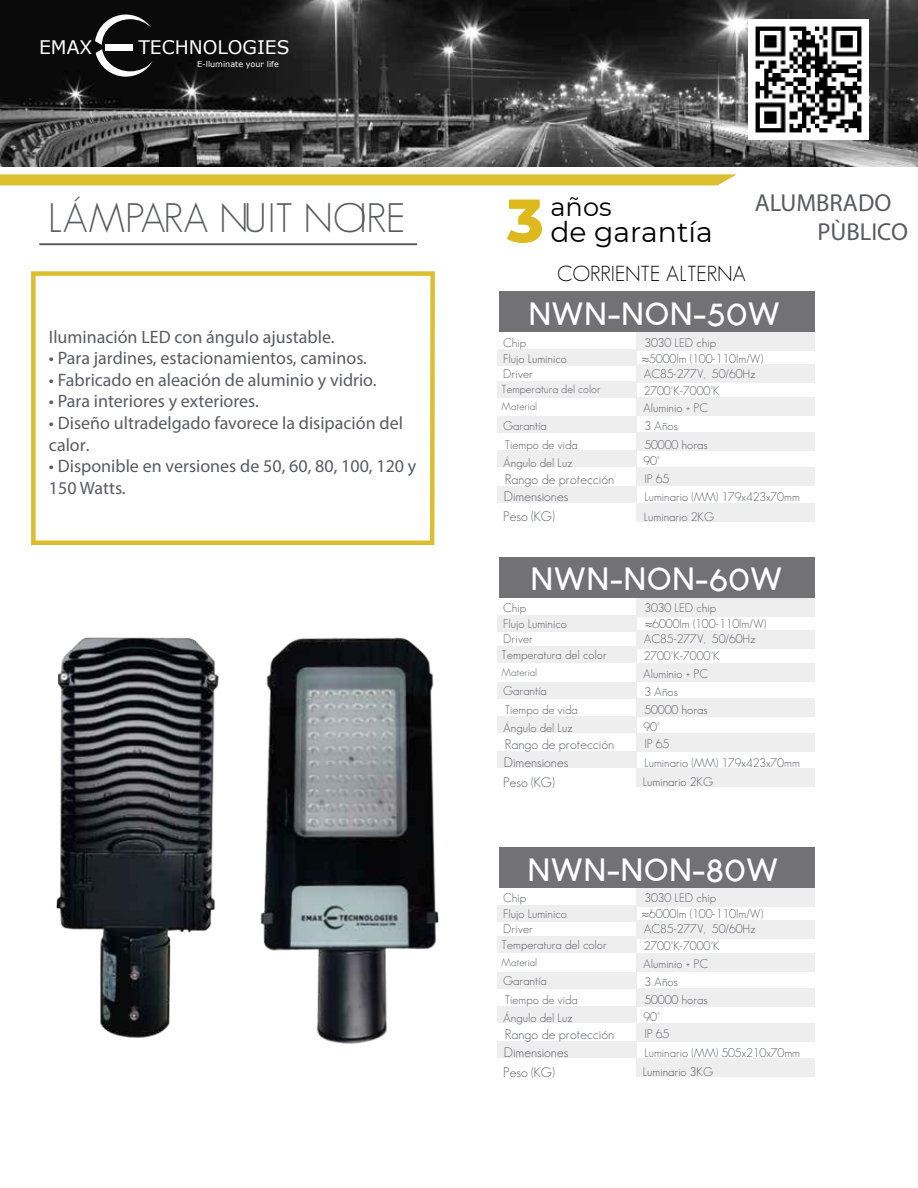
<style>
.page{position:relative;width:918px;height:1188px;background:#fff}
.page>*{position:absolute;margin:0;border:0;box-sizing:border-box;transform-origin:0 0}
.t1{font:800 60.9px "Montserrat";color:#deb91e}
.t2{font:300 40.35px "Geosans";letter-spacing:-.005em;color:#5a5b5f}
.t3{font:700 31.5px "Louis George Cafe";color:#fff}
.t4{font:28.2px "Montserrat";color:#000}
.t5{font:25.65px "Montserrat";color:#000}
.t6{font:24.6px "Myriad Pro";color:#5a5b5f}
.t7{font:300 21.3px "Geosans";color:#000}
.t8{font:18.75px "Verdana";color:#fff}
.t9{font:18px/21.6px "Myriad Pro";color:#5a5b5f}
.t10{font:300 13.5px "Geosans";color:#585a5e}
.t11{font:300 12.15px/15px "Geosans";color:#585a5e}
.t12{font:300 11.4px "Geosans";color:#585a5e}
.t13{font:300 10.5px "Geosans";color:#585a5e}
.t14{font:7.95px "Verdana";color:#fff}
.s1{font-family:"Myriad Pro";font-weight:400}
</style>
<div class="page">
<img style="left:0;top:0;width:918px;height:166px">
<svg style="left:95px;top:15px;width:58px;height:62px"></svg>
<div style="left:105px;top:44px;width:28px;height:7px;background:#fff"></div>
<svg style="left:0;top:174px;width:737px;height:11px;background:#dec138"></svg>
<hr style="left:39px;top:243px;width:378px;height:2px;background:#5a5b5f">
<svg style="left:31px;top:271px;width:404px;height:274px"></svg>
<img style="left:56px;top:637px;width:163px;height:401px">
<img style="left:260px;top:637px;width:179px;height:407px">
<div style="left:499px;top:291px;width:315px;height:43px;background:#727174"></div>
<div style="left:499px;top:557px;width:315px;height:42px;background:#727174"></div>
<div style="left:499px;top:847px;width:315px;height:42px;background:#727174"></div>
<div style="left:499px;top:888px;width:269px;height:21px;background:#fff"></div>
<div style="left:636px;top:888px;width:178px;height:18px;background:#efeeef"></div>
<div style="left:498px;top:905px;width:139px;height:16px;background:#efeeef"></div>
<div style="left:498px;top:937px;width:139px;height:16px;background:#efeeef"></div>
<div style="left:636px;top:920px;width:178px;height:18px;background:#efeeef"></div>
<div style="left:636px;top:953px;width:178px;height:18px;background:#efeeef"></div>
<div style="left:636px;top:988px;width:178px;height:18px;background:#efeeef"></div>
<div style="left:636px;top:1023px;width:178px;height:19px;background:#efeeef"></div>
<div style="left:498px;top:972px;width:139px;height:16px;background:#efeeef"></div>
<div style="left:498px;top:1006px;width:139px;height:17px;background:#efeeef"></div>
<div style="left:636px;top:1059px;width:178px;height:18px;background:#efeeef"></div>
<div style="left:498px;top:1042px;width:139px;height:16px;background:#efeeef"></div>
<div style="left:499px;top:598px;width:269px;height:21px;background:#fff"></div>
<div style="left:636px;top:598px;width:178px;height:19px;background:#efeeef"></div>
<div style="left:498px;top:615px;width:139px;height:16px;background:#efeeef"></div>
<div style="left:498px;top:647px;width:139px;height:16px;background:#efeeef"></div>
<div style="left:636px;top:630px;width:178px;height:18px;background:#efeeef"></div>
<div style="left:636px;top:663px;width:178px;height:18px;background:#efeeef"></div>
<div style="left:636px;top:698px;width:178px;height:18px;background:#efeeef"></div>
<div style="left:636px;top:733px;width:178px;height:19px;background:#efeeef"></div>
<div style="left:498px;top:682px;width:139px;height:16px;background:#efeeef"></div>
<div style="left:498px;top:716px;width:139px;height:17px;background:#efeeef"></div>
<div style="left:636px;top:769px;width:178px;height:18px;background:#efeeef"></div>
<div style="left:498px;top:752px;width:139px;height:16px;background:#efeeef"></div>
<div style="left:499px;top:333px;width:269px;height:20px;background:#fff"></div>
<div style="left:636px;top:333px;width:178px;height:18px;background:#efeeef"></div>
<div style="left:498px;top:350px;width:139px;height:16px;background:#efeeef"></div>
<div style="left:498px;top:381px;width:139px;height:16px;background:#efeeef"></div>
<div style="left:636px;top:365px;width:178px;height:18px;background:#efeeef"></div>
<div style="left:636px;top:397px;width:178px;height:19px;background:#efeeef"></div>
<div style="left:636px;top:433px;width:178px;height:18px;background:#efeeef"></div>
<div style="left:636px;top:468px;width:178px;height:18px;background:#efeeef"></div>
<div style="left:498px;top:416px;width:139px;height:17px;background:#efeeef"></div>
<div style="left:498px;top:451px;width:139px;height:16px;background:#efeeef"></div>
<div style="left:636px;top:503px;width:178px;height:18px;background:#efeeef"></div>
<div style="left:498px;top:486px;width:139px;height:16px;background:#efeeef"></div>
<img style="left:748px;top:20px;width:120px;height:120px">
<h3 class="t8" style="left:39px;top:35px;width:55px">EMAX</h3>
<h3 class="t8" style="left:138px;top:35px;width:153px">TECHNOLOGIES</h3>
<p class="t14" style="left:197px;top:59px;width:83px">E-lluminate your life</p>
<h2 class="t2" style="left:48px;top:196px;width:359px">LÁMPARA NUIT NOIRE</h2>
<h3 class="t9" style="left:49px;top:325px;width:287px">Iluminación LED con ángulo ajustable.</h3>
<h3 class="t9" style="left:49px;top:347px;width:320px">• Para jardines, estacionamientos, caminos.</h3>
<h3 class="t9" style="left:49px;top:369px;width:329px">• Fabricado en aleación de aluminio y vidrio.</h3>
<h3 class="t9" style="left:49px;top:390px;width:211px">• Para interiores y exteriores.</h3>
<h3 class="t9" style="left:49px;top:412px;width:355px">• Diseño ultradelgado favorece la disipación del calor.</h3>
<h3 class="t9" style="left:49px;top:455px;width:369px">• Disponible en versiones de 50, 60, 80, 100, 120 y<br>150 Watts.</h3>
<h1 class="t1" style="left:507px;top:176px;width:38px">3</h1>
<h3 class="t5" style="left:551px;top:189px;width:63px">años</h3>
<h3 class="t4" style="left:551px;top:213px;width:164px">de garantía</h3>
<h3 class="t7" style="left:557px;top:262px;width:190px">CORRIENTE ALTERNA</h3>
<h3 class="t6" style="left:755px;top:187px;width:138px">ALUMBRADO</h3>
<h3 class="t6" style="left:817px;top:217px;width:92px">PÙBLICO</h3>
<h3 class="t3" style="left:528px;top:294px;width:253px">NWN-NON-50W</h3>
<p class="t11" style="left:503px;top:335px;width:24px">Chip</p>
<p class="t11" style="left:644px;top:335px;width:73px">3030 LED chip</p>
<p class="t11" style="left:644px;top:366px;width:114px">AC85-277V, 50/60Hz</p>
<p class="t12" style="left:502px;top:383px;width:100px">Temperatura del color</p>
<p class="t11" style="left:644px;top:383px;width:77px">2700°K-7000°K</p>
<p class="t11" style="left:642px;top:351px;width:123px"><span class="s1">≈</span>5000lm (100-110lm/W)</p>
<p class="t11" style="left:503px;top:351px;width:65px">Flujo Luminico<br>Driver</p>
<p class="t13" style="left:502px;top:401px;width:37px">Material</p>
<p class="t11" style="left:643px;top:401px;width:67px">Aluminio + PC</p>
<p class="t11" style="left:503px;top:418px;width:45px">Garantía</p>
<p class="t11" style="left:644px;top:419px;width:35px">3 Años</p>
<p class="t11" style="left:505px;top:437px;width:75px">Tiempo de vida</p>
<p class="t11" style="left:644px;top:437px;width:65px">50000 horas</p>
<p class="t11" style="left:503px;top:455px;width:71px">Ángulo del Luz</p>
<p class="t11" style="left:643px;top:454px;width:18px">90°</p>
<p class="t10" style="left:505px;top:472px;width:111px">Rango de protección</p>
<p class="t11" style="left:644px;top:471px;width:26px">IP 65</p>
<p class="t10" style="left:504px;top:489px;width:66px">Dimensiones</p>
<p class="t11" style="left:644px;top:490px;width:157px">Luminario (MM) 179x423x70mm</p>
<p class="t10" style="left:503px;top:509px;width:53px">Peso (KG)</p>
<p class="t11" style="left:644px;top:510px;width:72px">Luminario 2KG</p>
<h3 class="t3" style="left:530px;top:558px;width:254px">NWN-NON-60W</h3>
<p class="t11" style="left:503px;top:600px;width:24px">Chip</p>
<p class="t11" style="left:644px;top:600px;width:73px">3030 LED chip</p>
<p class="t11" style="left:644px;top:632px;width:114px">AC85-277V, 50/60Hz</p>
<p class="t11" style="left:502px;top:647px;width:107px">Temperatura del color</p>
<p class="t11" style="left:644px;top:649px;width:77px">2700°K-7000°K</p>
<p class="t11" style="left:645px;top:617px;width:123px"><span class="s1">≈</span>6000lm (100-110lm/W)</p>
<p class="t11" style="left:503px;top:617px;width:65px">Flujo Luminico<br>Driver</p>
<p class="t13" style="left:502px;top:666px;width:37px">Material</p>
<p class="t11" style="left:643px;top:666px;width:67px">Aluminio + PC</p>
<p class="t11" style="left:503px;top:684px;width:45px">Garantía</p>
<p class="t11" style="left:644px;top:684px;width:35px">3 Años</p>
<p class="t11" style="left:505px;top:703px;width:75px">Tiempo de vida</p>
<p class="t11" style="left:644px;top:703px;width:65px">50000 horas</p>
<p class="t11" style="left:503px;top:721px;width:71px">Ángulo del Luz</p>
<p class="t11" style="left:643px;top:719px;width:18px">90°</p>
<p class="t10" style="left:505px;top:737px;width:111px">Rango de protección</p>
<p class="t11" style="left:644px;top:736px;width:26px">IP 65</p>
<p class="t10" style="left:504px;top:755px;width:66px">Dimensiones</p>
<p class="t11" style="left:644px;top:755px;width:157px">Luminario (MM) 179x423x70mm</p>
<p class="t10" style="left:503px;top:775px;width:53px">Peso (KG)</p>
<p class="t11" style="left:643px;top:774px;width:72px">Luminario 2KG</p>
<h3 class="t3" style="left:527px;top:850px;width:252px">NWN-NON-80W</h3>
<p class="t11" style="left:503px;top:907px;width:65px">Flujo Luminico<br>Driver</p>
<p class="t13" style="left:502px;top:956px;width:37px">Material</p>
<p class="t11" style="left:503px;top:890px;width:24px">Chip</p>
<p class="t11" style="left:644px;top:890px;width:73px">3030 LED chip</p>
<p class="t11" style="left:644px;top:922px;width:114px">AC85-277V, 50/60Hz</p>
<p class="t11" style="left:502px;top:937px;width:107px">Temperatura del color</p>
<p class="t11" style="left:644px;top:939px;width:77px">2700°K-7000°K</p>
<p class="t11" style="left:642px;top:907px;width:123px"><span class="s1">≈</span>6000lm (100-110lm/W)</p>
<p class="t11" style="left:643px;top:956px;width:67px">Aluminio + PC</p>
<p class="t11" style="left:503px;top:974px;width:45px">Garantía</p>
<p class="t11" style="left:644px;top:974px;width:35px">3 Años</p>
<p class="t11" style="left:505px;top:993px;width:75px">Tiempo de vida</p>
<p class="t11" style="left:644px;top:993px;width:65px">50000 horas</p>
<p class="t11" style="left:503px;top:1011px;width:71px">Ángulo del Luz</p>
<p class="t11" style="left:643px;top:1009px;width:18px">90°</p>
<p class="t10" style="left:505px;top:1027px;width:111px">Rango de protección</p>
<p class="t11" style="left:644px;top:1026px;width:26px">IP 65</p>
<p class="t10" style="left:504px;top:1045px;width:66px">Dimensiones</p>
<p class="t11" style="left:644px;top:1045px;width:157px">Luminario (MM) 505x210x70mm</p>
<p class="t10" style="left:503px;top:1065px;width:53px">Peso (KG)</p>
<p class="t11" style="left:643px;top:1064px;width:72px">Luminario 3KG</p>
</div>
